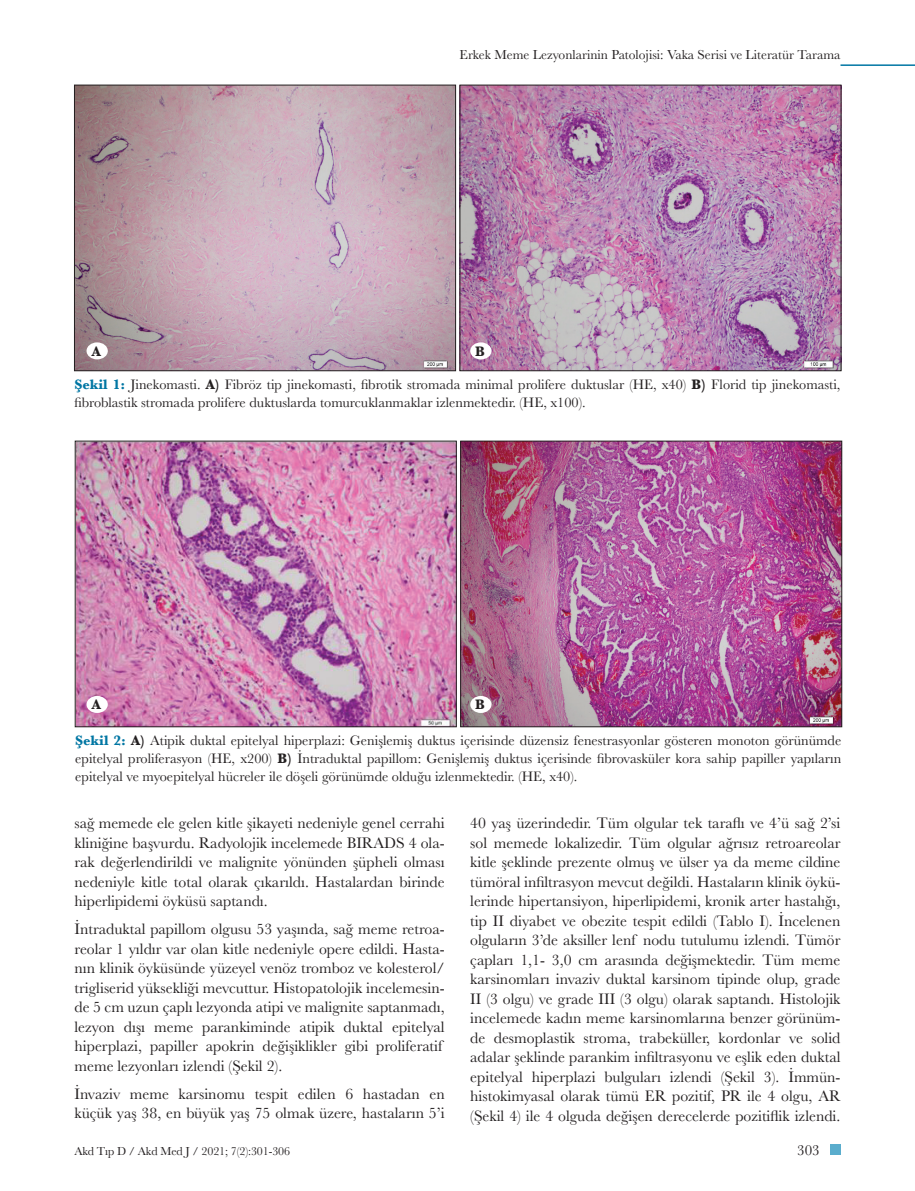
<style>
.page{position:relative;width:915px;height:1191px;background:#fff}
.page>*{position:absolute;margin:0;border:0;box-sizing:border-box;transform-origin:0 0}
.t1{font:15.75px/19.5px "Baskerville";color:#231f20;text-align:justify}
.t2{font:15px "Baskerville";color:#231f20}
.t3{font:14.25px/18px "Baskerville";color:#231f20}
.t4{font:700 14.25px "Baskerville";color:#231f20}
.t5{font:13.5px "Baskerville";color:#231f20}
.t6{font:12px "Baskerville";letter-spacing:-.01em;color:#231f20}
.s1{font-weight:700;color:#0076a3}
.s2{font-weight:700}
</style>
<div class="page">
<div style="left:830px;top:1144px;width:10px;height:10px;background:#5aadcd"></div>
<hr style="left:840px;top:64px;width:74px;height:2px;background:#0076a3">
<img style="left:76px;top:87px;width:378px;height:282px">
<div style="left:74px;top:85px;width:382px;height:286px;border:1px solid #231f20"></div>
<img style="left:461px;top:87px;width:378px;height:282px">
<div style="left:459px;top:85px;width:382px;height:286px;border:1px solid #231f20"></div>
<img style="left:77px;top:443px;width:377px;height:282px">
<div style="left:75px;top:441px;width:381px;height:286px;border:1px solid #231f20"></div>
<img style="left:462px;top:443px;width:377px;height:282px">
<div style="left:460px;top:441px;width:381px;height:286px;border:1px solid #231f20"></div>
<div style="left:86px;top:342px;width:22px;height:17px;background:#fff;border-radius:50%"></div>
<div style="left:470px;top:342px;width:21px;height:17px;background:#fff;border-radius:50%"></div>
<div style="left:86px;top:696px;width:22px;height:17px;background:#fff;border-radius:50%"></div>
<div style="left:470px;top:696px;width:21px;height:17px;background:#fff;border-radius:50%"></div>
<p class="t5" style="left:459px;top:46px;width:382px">Erkek Meme Lezyonlarinin Patolojisi: Vaka Serisi ve Literatür Tarama</p>
<p class="t4" style="left:92px;top:341px;width:11px">A</p>
<p class="t4" style="left:475px;top:341px;width:11px">B</p>
<p class="t3" style="left:74px;top:375px;width:767px"><span class="s1">Şekil 1:</span> Jinekomasti. <span class="s2">A)</span> Fibröz tip jinekomasti, fibrotik stromada minimal prolifere duktuslar (HE, x40) <span class="s2">B)</span> Florid tip jinekomasti, fibroblastik stromada prolifere duktuslarda tomurcuklanmaklar izlenmektedir. (HE, x100).</p>
<p class="t4" style="left:92px;top:694px;width:11px">A</p>
<p class="t4" style="left:475px;top:694px;width:11px">B</p>
<p class="t3" style="left:75px;top:731px;width:767px;text-align:justify"><span class="s1">Şekil 2:</span> <span class="s2">A)</span> Atipik duktal epitelyal hiperplazi: Genişlemiş duktus içerisinde düzensiz fenestrasyonlar gösteren monoton görünümde epitelyal proliferasyon (HE, x200) <span class="s2">B)</span> İntraduktal papillom: Genişlemiş duktus içerisinde fibrovasküler kora sahip papiller yapıların epitelyal ve myoepitelyal hücreler ile döşeli görünümde olduğu izlenmektedir. (HE, x40).</p>
<p class="t1" style="left:74px;top:813px;width:371px">sağ memede ele gelen kitle şikayeti nedeniyle genel cerrahi kliniğine başvurdu. Radyolojik incelemede BIRADS 4 ola&shy;rak değerlendirildi ve malignite yönünden şüpheli olması nedeniyle kitle total olarak çıkarıldı. Hastalardan birinde hiperlipidemi öyküsü saptandı.</p>
<p class="t1" style="left:74px;top:919px;width:371px;text-align:left">İntraduktal papillom olgusu 53 yaşında, sağ meme retroa&shy;reolar 1 yıldır var olan kitle nedeniyle opere edildi. Hasta&shy;nın klinik öyküsünde yüzeyel venöz tromboz ve kolesterol/ trigliserid yüksekliği mevcuttur. Histopatolojik incelemesin&shy;de 5 cm uzun çaplı lezyonda atipi ve malignite saptanmadı, lezyon dışı meme parankiminde atipik duktal epitelyal hiperplazi, papiller apokrin değişiklikler gibi proliferatif meme lezyonları izlendi (Şekil 2).</p>
<p class="t1" style="left:74px;top:1084px;width:371px">İnvaziv meme karsinomu tespit edilen 6 hastadan en küçük yaş 38, en büyük yaş 75 olmak üzere, hastaların 5’i</p>
<p class="t6" style="left:74px;top:1143px;width:217px">Akd Tıp D / Akd Med J / 2021; 7(2):301-306</p>
<p class="t1" style="left:470px;top:813px;width:371px">40 yaş üzerindedir. Tüm olgular tek taraflı ve 4’ü sağ 2’si sol memede lokalizedir. Tüm olgular ağrısız retroareolar kitle şeklinde prezente olmuş ve ülser ya da meme cildine tümöral infiltrasyon mevcut değildi. Hastaların klinik öykü&shy;lerinde hipertansiyon, hiperlipidemi, kronik arter hastalığı, tip II diyabet ve obezite tespit edildi (Tablo I). İncelenen olguların 3’de aksiller lenf nodu tutulumu izlendi. Tümör çapları 1,1- 3,0 cm arasında değişmektedir. Tüm meme karsinomları invaziv duktal karsinom tipinde olup, grade II (3 olgu) ve grade III (3 olgu) olarak saptandı. Histolojik incelemede kadın meme karsinomlarına benzer görünüm&shy;de desmoplastik stroma, trabeküller, kordonlar ve solid adalar şeklinde parankim infiltrasyonu ve eşlik eden duktal epitelyal hiperplazi bulguları izlendi (Şekil 3). İmmün&shy;histokimyasal olarak tümü ER pozitif, PR ile 4 olgu, AR (Şekil 4) ile 4 olguda değişen derecelerde pozitiflik izlendi.</p>
<p class="t2" style="left:797px;top:1140px;width:24px">303</p>
</div>
